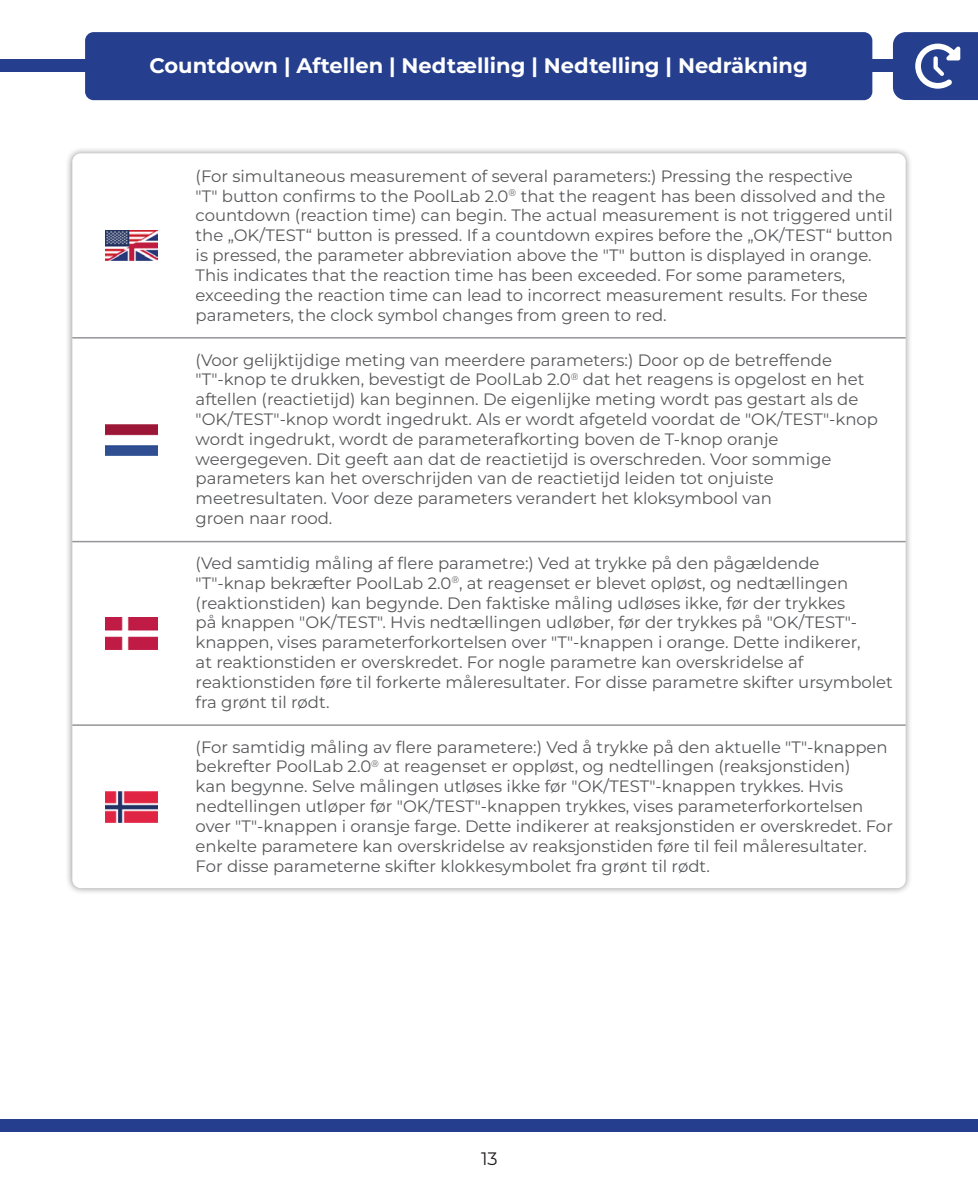
<style>
.page{position:relative;width:978px;height:1191px;background:#fff}
.page>*{position:absolute;margin:0;border:0;box-sizing:border-box;transform-origin:0 0}
.t1{font:700 21px "Montserrat";color:#fff}
.t2{font:18px "Montserrat";color:#231f20}
.Text{font:16.5px/19.8px "Montserrat";color:#57585a}
</style>
<div class="page">
<div style="left:0;top:60px;width:978px;height:12px;background:#253f8e"></div>
<div style="left:0;top:1119px;width:978px;height:12px;background:#253f8e"></div>
<div style="left:66px;top:146px;width:846px;height:749px;background:#231f20;opacity:.5"></div>
<div style="left:72px;top:153px;width:834px;height:735px;background:#fff;border-radius:9px"></div>
<hr style="left:72px;top:337px;width:834px;height:1px;background:#939598">
<hr style="left:72px;top:541px;width:834px;height:1px;background:#939598">
<hr style="left:72px;top:724px;width:834px;height:2px;background:#939598">
<svg style="left:893px;top:32px;width:85px;height:68px"></svg>
<img style="left:106px;top:230px;width:52px;height:30px">
<img style="left:105px;top:424px;width:53px;height:31px">
<img style="left:106px;top:617px;width:52px;height:32px">
<img style="left:106px;top:791px;width:52px;height:31px">
<div style="left:85px;top:32px;width:787px;height:68px;background:#253f8e;border-radius:9px"></div>
<p class="t1" style="left:150px;top:50px;width:660px">Countdown | Aftellen | Nedtælling | Nedtelling | Nedräkning</p>
<p class="Text" style="left:196px;top:165px;width:659px">(For simultaneous measurement of several parameters:) Pressing the respective</p>
<p class="Text" style="left:196px;top:185px;width:699px">"T" button confirms to the PoolLab 2.0<sup>®</sup> that the reagent has been dissolved and the countdown (reaction time) can begin. The actual measurement is not triggered until the „OK/TEST“ button is pressed. If a countdown expires before the „OK/TEST“ button is pressed, the parameter abbreviation above the "T" button is displayed in orange.<br>This indicates that the reaction time has been exceeded. For some parameters, exceeding the reaction time can lead to incorrect measurement results. For these parameters, the clock symbol changes from green to red.</p>
<p class="Text" style="left:196px;top:349px;width:684px">(Voor gelijktijdige meting van meerdere parameters:) Door op de betreffende "T"‑knop te drukken, bevestigt de PoolLab 2.0<sup>®</sup> dat het reagens is opgelost en het aftellen (reactietijd) kan beginnen. De eigenlijke meting wordt pas gestart als de "OK/TEST"-knop wordt ingedrukt. Als er wordt afgeteld voordat de "OK/TEST"‑knop</p>
<p class="Text" style="left:196px;top:428px;width:637px">wordt ingedrukt, wordt de parameterafkorting boven de T-knop oranje weergegeven. Dit geeft aan dat de reactietijd is overschreden. Voor sommige parameters kan het overschrijden van de reactietijd leiden tot onjuiste meetresultaten. Voor deze parameters verandert het kloksymbool van</p>
<p class="Text" style="left:196px;top:507px;width:138px">groen naar rood.</p>
<p class="Text" style="left:196px;top:552px;width:699px">(Ved samtidig måling af flere parametre:) Ved at trykke på den pågældende "T"-knap bekræfter PoolLab 2.0<sup>®</sup>, at reagenset er blevet opløst, og nedtællingen (reaktionstiden) kan begynde. Den faktiske måling udløses ikke, før der trykkes<br>på knappen "OK/TEST". Hvis nedtællingen udløber, før der trykkes på "OK/TEST"- knappen, vises parameterforkortelsen over "T"-knappen i orange. Dette indikerer,<br>at reaktionstiden er overskredet. For nogle parametre kan overskridelse af reaktionstiden føre til forkerte måleresultater. For disse parametre skifter ursymbolet fra grønt til rødt.</p>
<p class="Text" style="left:196px;top:736px;width:699px">(For samtidig måling av flere parametere:) Ved å trykke på den aktuelle "T"-knappen bekrefter PoolLab 2.0<sup>®</sup> at reagenset er oppløst, og nedtellingen (reaksjonstiden)<br>kan begynne. Selve målingen utløses ikke før "OK/TEST"-knappen trykkes. Hvis nedtellingen utløper før "OK/TEST"-knappen trykkes, vises parameterforkortelsen over "T"-knappen i oransje farge. Dette indikerer at reaksjonstiden er overskredet. For enkelte parametere kan overskridelse av reaksjonstiden føre til feil måleresultater.<br>For disse parameterne skifter klokkesymbolet fra grønt til rødt.</p>
<p class="t2" style="left:481px;top:1146px;width:18px">13</p>
</div>
